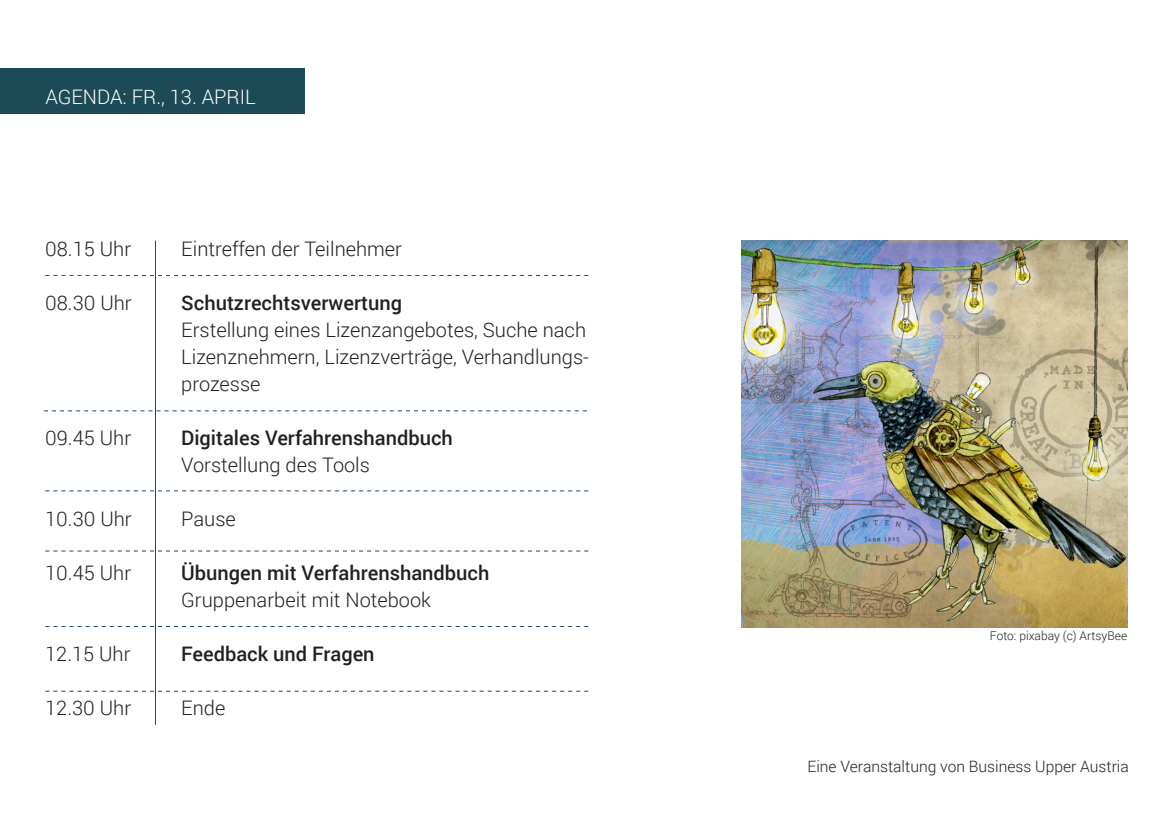
<style>
.page{position:relative;width:1174px;height:840px;background:#fff}
.page>*{position:absolute;margin:0;border:0;box-sizing:border-box;transform-origin:0 0}
.t1{font:300 20px "Roboto";color:#231f20}
.t2{font:500 20px "Roboto";color:#231f20}
.t3{font:300 20px "Roboto";color:#fff}
.t4{font:300 15.6px "Roboto";color:#231f20}
.t5{font:300 12px "Roboto";color:#231f20}
</style>
<div class="page">
<svg style="left:45px;top:275px;width:543px;height:1px"></svg>
<svg style="left:44px;top:410px;width:543px;height:1px"></svg>
<svg style="left:45px;top:490px;width:543px;height:1px"></svg>
<svg style="left:45px;top:550px;width:543px;height:1px"></svg>
<hr style="left:155px;top:240px;width:1px;height:484px;background:#1d4a57">
<div style="left:0;top:68px;width:304px;height:45px;background:#1d4a57"></div>
<svg style="left:45px;top:690px;width:543px;height:1px"></svg>
<img style="left:741px;top:240px;width:386px;height:386px">
<p class="t3" style="left:45px;top:83px;width:212px">AGENDA: FR., 13. APRIL</p>
<p class="t1" style="left:45px;top:234px;width:87px">08.15 Uhr</p>
<p class="t1" style="left:181px;top:234px;width:222px">Eintreffen der Teilnehmer</p>
<p class="t1" style="left:45px;top:288px;width:88px">08.30 Uhr</p>
<p class="t2" style="left:181px;top:288px;width:222px">Schutzrechtsverwertung</p>
<p class="t1" style="left:181px;top:315px;width:406px">Erstellung eines Lizenzangebotes, Suche nach</p>
<p class="t1" style="left:181px;top:342px;width:409px">Lizenznehmern, Lizenzverträge, Verhandlungs-</p>
<p class="t1" style="left:181px;top:369px;width:81px">prozesse</p>
<p class="t1" style="left:45px;top:423px;width:87px">09.45 Uhr</p>
<p class="t2" style="left:181px;top:423px;width:273px">Digitales Verfahrenshandbuch</p>
<p class="t1" style="left:181px;top:450px;width:190px">Vorstellung des Tools</p>
<p class="t1" style="left:45px;top:504px;width:88px">10.30 Uhr</p>
<p class="t1" style="left:181px;top:504px;width:56px">Pause</p>
<p class="t1" style="left:45px;top:558px;width:87px">10.45 Uhr</p>
<p class="t2" style="left:181px;top:558px;width:310px">Übungen mit Verfahrenshandbuch</p>
<p class="t1" style="left:181px;top:585px;width:251px">Gruppenarbeit mit Notebook</p>
<p class="t1" style="left:45px;top:639px;width:87px">12.15 Uhr</p>
<p class="t2" style="left:181px;top:639px;width:195px">Feedback und Fragen</p>
<p class="t1" style="left:45px;top:693px;width:87px">12.30 Uhr</p>
<p class="t1" style="left:181px;top:693px;width:46px">Ende</p>
<p class="t5" style="left:989px;top:626px;width:139px">Foto: pixabay (c) ArtsyBee</p>
<p class="t4" style="left:807px;top:755px;width:323px">Eine Veranstaltung von Business Upper Austria</p>
</div>
